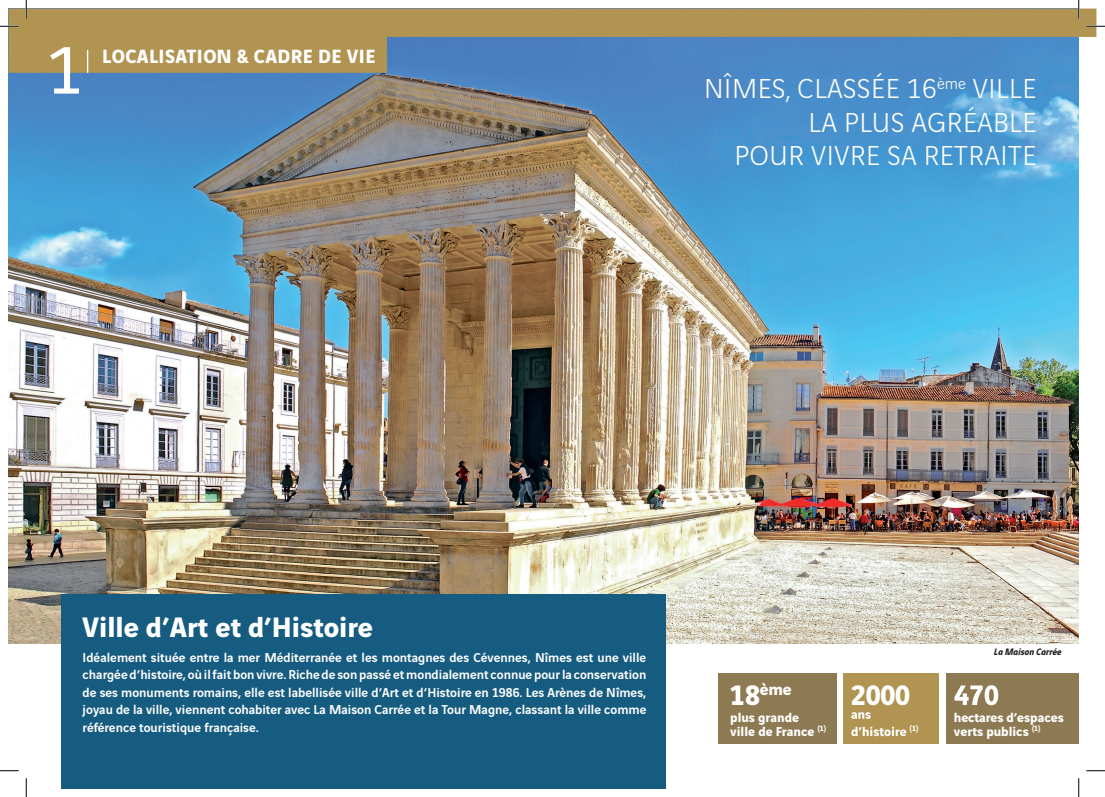
<style>
.page{position:relative;width:1105px;height:797px;background:#fff}
.page>*{position:absolute;margin:0;border:0;box-sizing:border-box;transform-origin:0 0}
.t1{font:700 30px "Vinci Sans";color:#fff}
.t2{font:300 29.25px/33.5px "Vinci Sans";letter-spacing:.02em;color:#fff;text-align:right}
.t3{font:700 20.38px "Vinci Sans";letter-spacing:.02em;color:#fff}
.t4{font:700 17.5px "Vinci Sans";color:#fff}
.t5{font:500 13.75px/17.5px "Vinci Sans";color:#fff;text-align:justify}
.t6{font:700 13.75px/13.8px "Vinci Sans";color:#fff}
.t7{font:italic 700 10px "Vinci Sans";color:#231f20}
.s1{font-size:30px}
</style>
<div class="page">
<img style="left:9px;top:73px;width:1070px;height:570px">
<div style="left:62px;top:594px;width:604px;height:194px;background:#165c80"></div>
<svg style="left:9px;top:9px;width:1087px;height:64px;background:#8c8f7d"></svg>
<div style="left:946px;top:673px;width:133px;height:71px;background:#8e7a52"></div>
<div style="left:718px;top:673px;width:118px;height:71px;background:#8e7a52"></div>
<div style="left:843px;top:673px;width:96px;height:71px;background:#b19452"></div>
<svg style="left:87px;top:50px;width:1px;height:23px"></svg>
<svg style="left:50px;top:47px;width:29px;height:47px"></svg>
<svg style="left:0;top:25px;width:19px;height:2px"></svg>
<svg style="left:1086px;top:25px;width:19px;height:2px"></svg>
<svg style="left:0;top:770px;width:19px;height:1px"></svg>
<svg style="left:1086px;top:770px;width:19px;height:1px"></svg>
<svg style="left:25px;top:0;width:2px;height:19px"></svg>
<svg style="left:25px;top:778px;width:2px;height:19px"></svg>
<svg style="left:1078px;top:0;width:1px;height:19px"></svg>
<svg style="left:1078px;top:778px;width:1px;height:19px"></svg>
<h3 class="t3" style="left:102px;top:40px;width:275px">LOCALISATION &amp; CADRE DE VIE</h3>
<h2 class="t2" style="left:704px;top:70px;width:334px">NÎMES, CLASSÉE 16<sup>ème</sup> VILLE<br>LA PLUS AGRÉABLE<br>POUR VIVRE SA RETRAITE</h2>
<h1 class="t1" style="left:82px;top:604px;width:293px">Ville d’Art et d’Histoire</h1>
<p class="t5" style="left:83px;top:647px;width:565px">Idéalement située entre la mer Méditerranée et les montagnes des Cévennes, Nîmes est une ville chargée d’histoire, où il fait bon vivre. Riche de son passé et mondialement connue pour la conservation de ses monuments romains, elle est labellisée ville d’Art et d’Histoire en 1986. Les Arènes de Nîmes, joyau de la ville, viennent cohabiter avec La Maison Carrée et la Tour Magne, classant la ville comme référence touristique française.</p>
<p class="t4" style="left:730px;top:675px;width:63px"><span class="s1">18</span>ème</p>
<p class="t6" style="left:730px;top:709px;width:97px">plus grande ville de France <sup>(1)</sup></p>
<h1 class="t1" style="left:851px;top:671px;width:61px">2000</h1>
<p class="t6" style="left:851px;top:704px;width:69px;line-height:17.2px">ans d’histoire <sup>(1)</sup></p>
<p class="t7" style="left:994px;top:644px;width:69px">La Maison Carrée</p>
<h1 class="t1" style="left:954px;top:671px;width:46px">470</h1>
<p class="t6" style="left:954px;top:709px;width:111px">hectares d’espaces verts publics <sup>(1)</sup></p>
</div>
